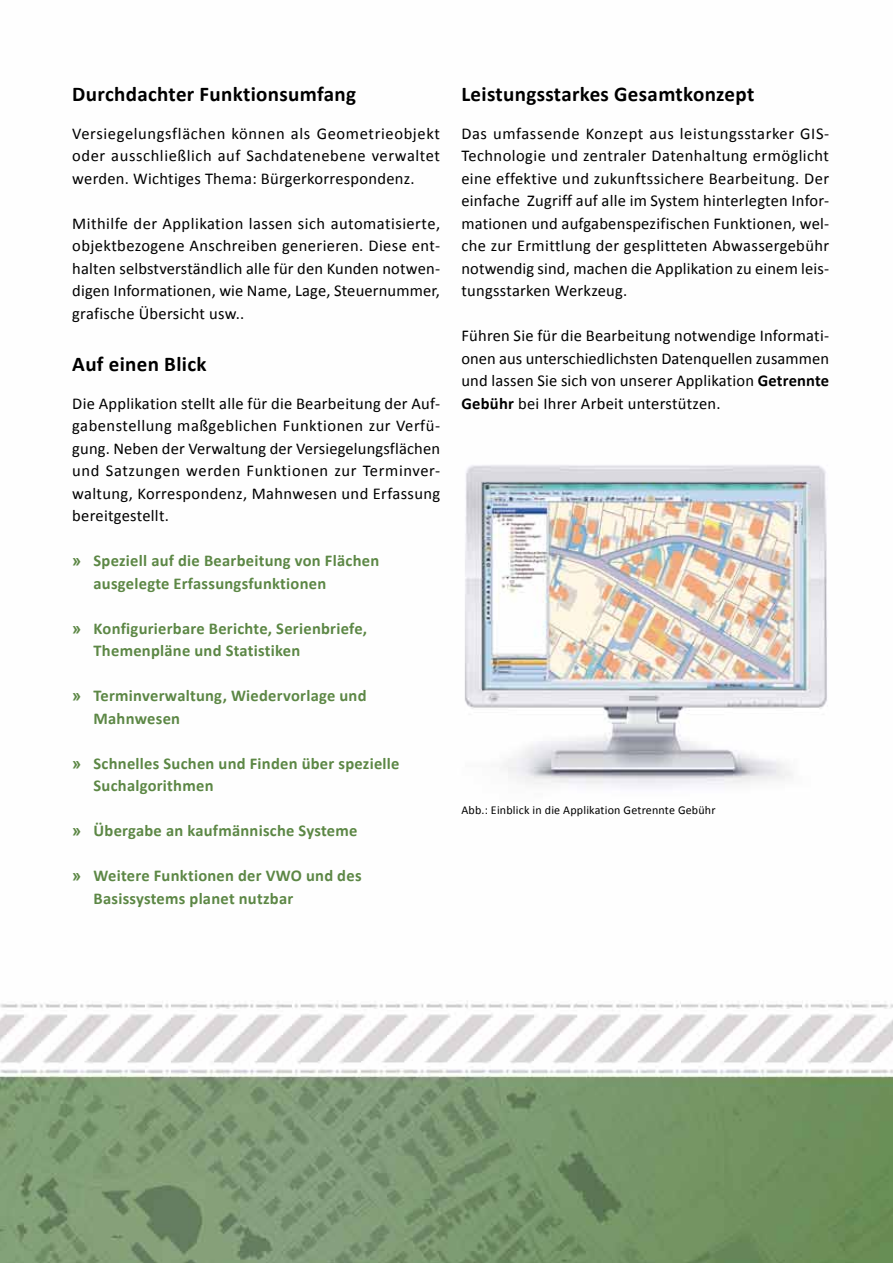
<style>
.page{position:relative;width:893px;height:1263px;background:#fff}
.page>*{position:absolute;margin:0;border:0;box-sizing:border-box;transform-origin:0 0}
.t1{font:700 21px "Calibri";letter-spacing:.015em;color:#000}
.t2{font:16.5px/22.5px "Calibri";letter-spacing:.015em;color:#000;text-align:justify}
.t3{font:700 16.5px/22.5px "Calibri";letter-spacing:.015em;color:#5c8745}
.t4{font:12px "Calibri";letter-spacing:.015em;color:#000}
.s1{font-family:"Arial"}
.s2{font-weight:700}
</style>
<div class="page">
<img style="left:0;top:465px;width:893px;height:798px">
<h3 class="t1" style="left:72px;top:81px;width:285px">Durchdachter Funktionsumfang</h3>
<p class="t2" style="left:72px;top:122px;width:369px">Versiegelungsflächen können als Geometrieobjekt oder ausschließlich auf Sachdatenebene verwaltet werden. Wichtiges Thema: Bürgerkorrespondenz.</p>
<p class="t2" style="left:72px;top:212px;width:369px">Mithilfe der Applikation lassen sich automatisierte, objektbezogene Anschreiben generieren. Diese ent&shy;halten selbstverständlich alle für den Kunden notwen&shy;digen Informationen, wie Name, Lage, Steuernummer, grafische Übersicht usw..</p>
<h3 class="t1" style="left:72px;top:351px;width:136px">Auf einen Blick</h3>
<p class="t2" style="left:72px;top:392px;width:369px">Die Applikation stellt alle für die Bearbeitung der Auf&shy;gabenstellung maßgeblichen Funktionen zur Verfü&shy;gung. Neben der Verwaltung der Versiegelungsflächen und Satzungen werden Funktionen zur Terminver&shy;waltung, Korrespondenz, Mahnwesen und Erfassung bereitgestellt.</p>
<p class="t3" style="left:94px;top:550px;width:287px;text-indent:-21px"><span class="s1">»</span> Speziell auf die Bearbeitung von Flächen ausgelegte Erfassungsfunktionen</p>
<p class="t3" style="left:94px;top:617px;width:275px;text-indent:-21px"><span class="s1">»</span> Konfigurierbare Berichte, Serienbriefe,<br>Themenpläne und Statistiken</p>
<p class="t3" style="left:94px;top:685px;width:274px;text-indent:-21px"><span class="s1">»</span> Terminverwaltung, Wiedervorlage und<br>Mahnwesen</p>
<p class="t3" style="left:94px;top:752px;width:307px;text-indent:-21px"><span class="s1">»</span> Schnelles Suchen und Finden über spezielle<br>Suchalgorithmen</p>
<p class="t3" style="left:72px;top:820px;width:287px"><span class="s1">»</span> Übergabe an kaufmännische Systeme</p>
<p class="t3" style="left:94px;top:865px;width:270px;text-indent:-21px"><span class="s1">»</span> Weitere Funktionen der VWO und des<br>Basissystems planet nutzbar</p>
<h3 class="t1" style="left:461px;top:81px;width:294px">Leistungsstarkes Gesamtkonzept</h3>
<p class="t2" style="left:461px;top:122px;width:369px">Das umfassende Konzept aus leistungsstarker GIS-Technologie und zentraler Datenhaltung ermöglicht eine effektive und zukunftssichere Bearbeitung. Der einfache Zugriff auf alle im System hinterlegten Infor&shy;mationen und aufgabenspezifischen Funktionen, wel&shy;che zur Ermittlung der gesplitteten Abwassergebühr notwendig sind, machen die Applikation zu einem leis&shy;tungsstarken Werkzeug.</p>
<p class="t2" style="left:461px;top:325px;width:369px">Führen Sie für die Bearbeitung notwendige Informati&shy;onen aus unterschiedlichsten Datenquellen zusammen und lassen Sie sich von unserer Applikation <span class="s2">Getrennte Gebühr</span> bei Ihrer Arbeit unterstützen.</p>
<p class="t4" style="left:461px;top:802px;width:256px">Abb.: Einblick in die Applikation Getrennte Gebühr</p>
</div>
